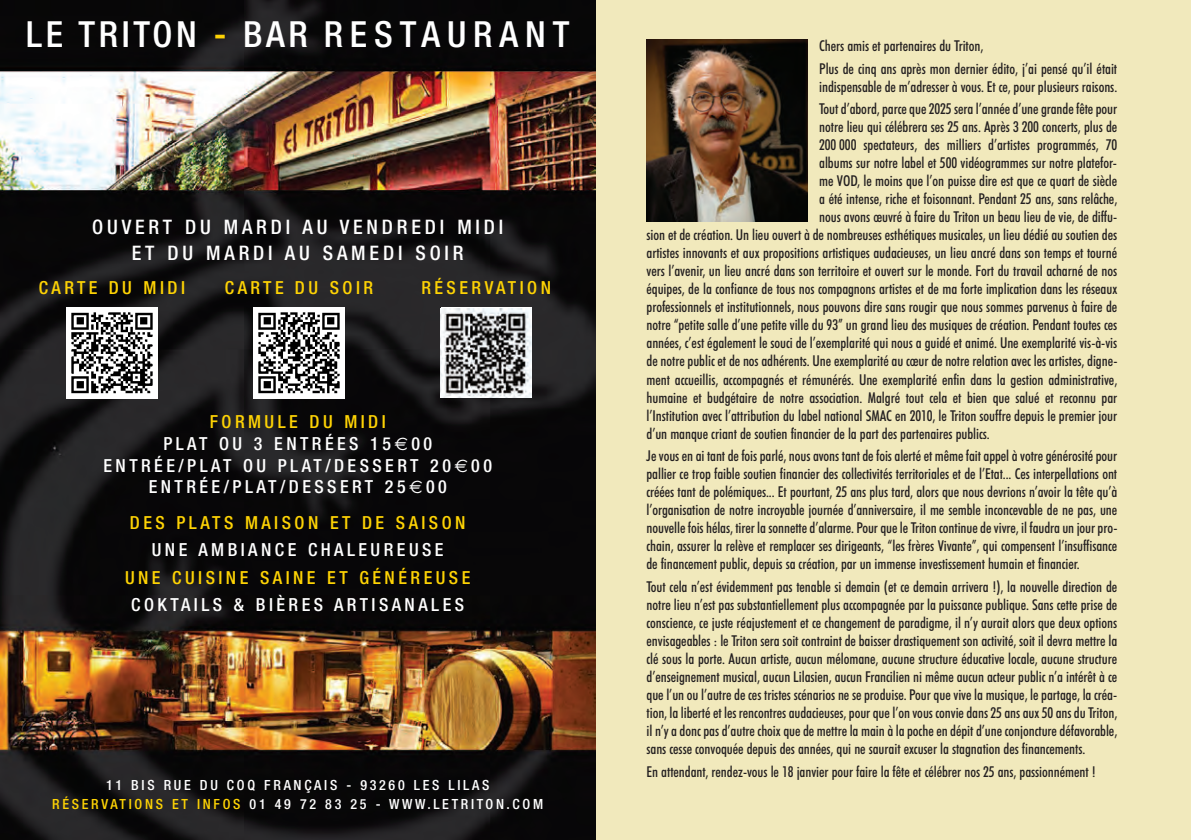
<style>
.page{position:relative;width:1191px;height:840px;background:#fff}
.page>*{position:absolute;margin:0;border:0;box-sizing:border-box;transform-origin:0 0}
.t1{font:500 condensed 36px "Helvetica Neue";letter-spacing:.135em;color:#fff}
.t2{font:500 condensed 20px/26px "Helvetica Neue";letter-spacing:.19em;color:#fff;text-align:center}
.t3{font:500 condensed 18px/21.6px "Helvetica Neue";letter-spacing:.19em;color:#fff;text-align:center}
.t4{font:500 condensed 18px "Helvetica Neue";letter-spacing:.19em;color:#fed304}
.t5{font:500 condensed 15px/18px "Futura BT";letter-spacing:-.005em;color:#231f20}
.t6{font:500 condensed 14px/19.6px "Helvetica Neue";letter-spacing:.19em;color:#fff;text-align:center}
.s1{color:#fed304}
</style>
<div class="page">
<div style="left:595px;top:0;width:596px;height:839px;background:#f1e9bc"></div>
<img style="left:0;top:0;width:595px;height:839px">
<img style="left:66px;top:307px;width:91px;height:91px">
<img style="left:254px;top:307px;width:90px;height:91px">
<svg style="left:441px;top:307px;width:90px;height:91px"></svg>
<img style="left:441px;top:308px;width:90px;height:89px">
<img style="left:646px;top:40px;width:162px;height:181px">
<svg style="left:395px;top:437px;width:12px;height:13px"></svg>
<svg style="left:455px;top:459px;width:12px;height:12px"></svg>
<svg style="left:409px;top:480px;width:13px;height:13px"></svg>
<h1 class="t1" style="left:26px;top:22px;width:545px">LE TRITON <span class="s1">-</span> BAR RESTAURANT</h1>
<h2 class="t2" style="left:92px;top:215px;width:413px">OUVERT DU MARDI AU VENDREDI MIDI<br>ET DU MARDI AU SAMEDI SOIR</h2>
<p class="t4" style="left:39px;top:280px;width:148px">CARTE DU MIDI</p>
<p class="t4" style="left:225px;top:281px;width:150px">CARTE DU SOIR</p>
<p class="t4" style="left:421px;top:281px;width:131px">RÉSERVATION</p>
<p class="t4" style="left:210px;top:415px;width:177px">FORMULE DU MIDI</p>
<p class="t3" style="left:103px;top:434px;width:390px">PLAT OU 3 ENTRÉES 15 00<br>ENTRÉE/PLAT OU PLAT/DESSERT 20 00<br>ENTRÉE/PLAT/DESSERT 25 00</p>
<p class="t4" style="left:130px;top:515px;width:337px">DES PLATS MAISON ET DE SAISON</p>
<p class="t3" style="left:152px;top:540px;width:293px">UNE AMBIANCE CHALEUREUSE</p>
<p class="t4" style="left:125px;top:570px;width:347px">UNE CUISINE SAINE ET GÉNÉREUSE</p>
<p class="t3" style="left:131px;top:595px;width:334px">COKTAILS &amp; BIÈRES ARTISANALES</p>
<p class="t6" style="left:52px;top:775px;width:492px">11 BIS RUE DU COQ FRANÇAIS - 93260 LES LILAS<br><span class="s1">RÉSERVATIONS ET INFOS</span> 01 49 72 83 25 - WWW.LETRITON.COM</p>
<p class="t5" style="left:819px;top:35px;width:299px;line-height:22.6px">Chers amis et partenaires du Triton,<br>Plus de cinq ans après mon dernier édito, j’ai pensé qu’il était</p>
<p class="t5" style="left:819px;top:76px;width:299px;line-height:22.6px">indispensable de m’adresser à vous. Et ce, pour plusieurs raisons.<br>Tout d’abord, parce que 2025 sera l’année d’une grande fête pour</p>
<p class="t5" style="left:819px;top:119px;width:299px">notre lieu qui célébrera ses 25 ans. Après 3 200 concerts, plus de</p>
<p class="t5" style="left:819px;top:137px;width:299px">200 000 spectateurs, des milliers d’artistes programmés, 70</p>
<p class="t5" style="left:819px;top:155px;width:299px">albums sur notre label et 500 vidéogrammes sur notre platefor-</p>
<p class="t5" style="left:819px;top:173px;width:299px">me VOD, le moins que l’on puisse dire est que ce quart de siècle</p>
<p class="t5" style="left:819px;top:191px;width:299px">a été intense, riche et foisonnant. Pendant 25 ans, sans relâche,</p>
<p class="t5" style="left:819px;top:209px;width:299px">nous avons œuvré à faire du Triton un beau lieu de vie, de diffu-</p>
<p class="t5" style="left:646px;top:227px;width:472px">sion et de création. Un lieu ouvert à de nombreuses esthétiques musicales, un lieu dédié au soutien des</p>
<p class="t5" style="left:646px;top:245px;width:472px">artistes innovants et aux propositions artistiques audacieuses, un lieu ancré dans son temps et tourné</p>
<p class="t5" style="left:646px;top:263px;width:472px">vers l’avenir, un lieu ancré dans son territoire et ouvert sur le monde. Fort du travail acharné de nos</p>
<p class="t5" style="left:646px;top:281px;width:472px">équipes, de la confiance de tous nos compagnons artistes et de ma forte implication dans les réseaux</p>
<p class="t5" style="left:646px;top:299px;width:472px">professionnels et institutionnels, nous pouvons dire sans rougir que nous sommes parvenus à faire de</p>
<p class="t5" style="left:646px;top:317px;width:472px">notre “petite salle d’une petite ville du 93” un grand lieu des musiques de création. Pendant toutes ces</p>
<p class="t5" style="left:646px;top:335px;width:472px">années, c’est également le souci de l’exemplarité qui nous a guidé et animé. Une exemplarité vis-à-vis</p>
<p class="t5" style="left:646px;top:353px;width:472px">de notre public et de nos adhérents. Une exemplarité au cœur de notre relation avec les artistes, digne-</p>
<p class="t5" style="left:646px;top:371px;width:472px">ment accueillis, accompagnés et rémunérés. Une exemplarité enfin dans la gestion administrative,</p>
<p class="t5" style="left:646px;top:389px;width:472px">humaine et budgétaire de notre association. Malgré tout cela et bien que salué et reconnu par</p>
<p class="t5" style="left:646px;top:407px;width:472px">l’Institution avec l’attribution du label national SMAC en 2010, le Triton souffre depuis le premier jour</p>
<p class="t5" style="left:646px;top:425px;width:345px">d’un manque criant de soutien financier de la part des partenaires publics.</p>
<p class="t5" style="left:646px;top:447px;width:472px;text-align:justify">Je vous en ai tant de fois parlé, nous avons tant de fois alerté et même fait appel à votre générosité pour pallier ce trop faible soutien financier des collectivités territoriales et de l’Etat... Ces interpellations ont créées tant de polémiques... Et pourtant, 25 ans plus tard, alors que nous devrions n’avoir la tête qu’à l’organisation de notre incroyable journée d’anniversaire, il me semble inconcevable de ne pas, une nouvelle fois hélas, tirer la sonnette d’alarme. Pour que le Triton continue de vivre, il faudra un jour pro&shy;chain, assurer la relève et remplacer ses dirigeants, “les frères Vivante”, qui compensent l’insuffisance de financement public, depuis sa création, par un immense investissement humain et financier.</p>
<p class="t5" style="left:646px;top:578px;width:472px;text-align:justify">Tout cela n’est évidemment pas tenable si demain (et ce demain arrivera !), la nouvelle direction de notre lieu n’est pas substantiellement plus accompagnée par la puissance publique. Sans cette prise de conscience, ce juste réajustement et ce changement de paradigme, il n’y aurait alors que deux options envisageables : le Triton sera soit contraint de baisser drastiquement son activité, soit il devra mettre la clé sous la porte. Aucun artiste, aucun mélomane, aucune structure éducative locale, aucune structure d’enseignement musical, aucun Lilasien, aucun Francilien ni même aucun acteur public n’a intérêt à ce que l’un ou l’autre de ces tristes scénarios ne se produise. Pour que vive la musique, le partage, la créa&shy;tion, la liberté et les rencontres audacieuses, pour que l’on vous convie dans 25 ans aux 50 ans du Triton, il n’y a donc pas d’autre choix que de mettre la main à la poche en dépit d’une conjoncture défavorable, sans cesse convoquée depuis des années, qui ne saurait excuser la stagnation des financements.</p>
<p class="t5" style="left:646px;top:762px;width:451px">En attendant, rendez-vous le 18 janvier pour faire la fête et célébrer nos 25 ans, passionnément !</p>
</div>
